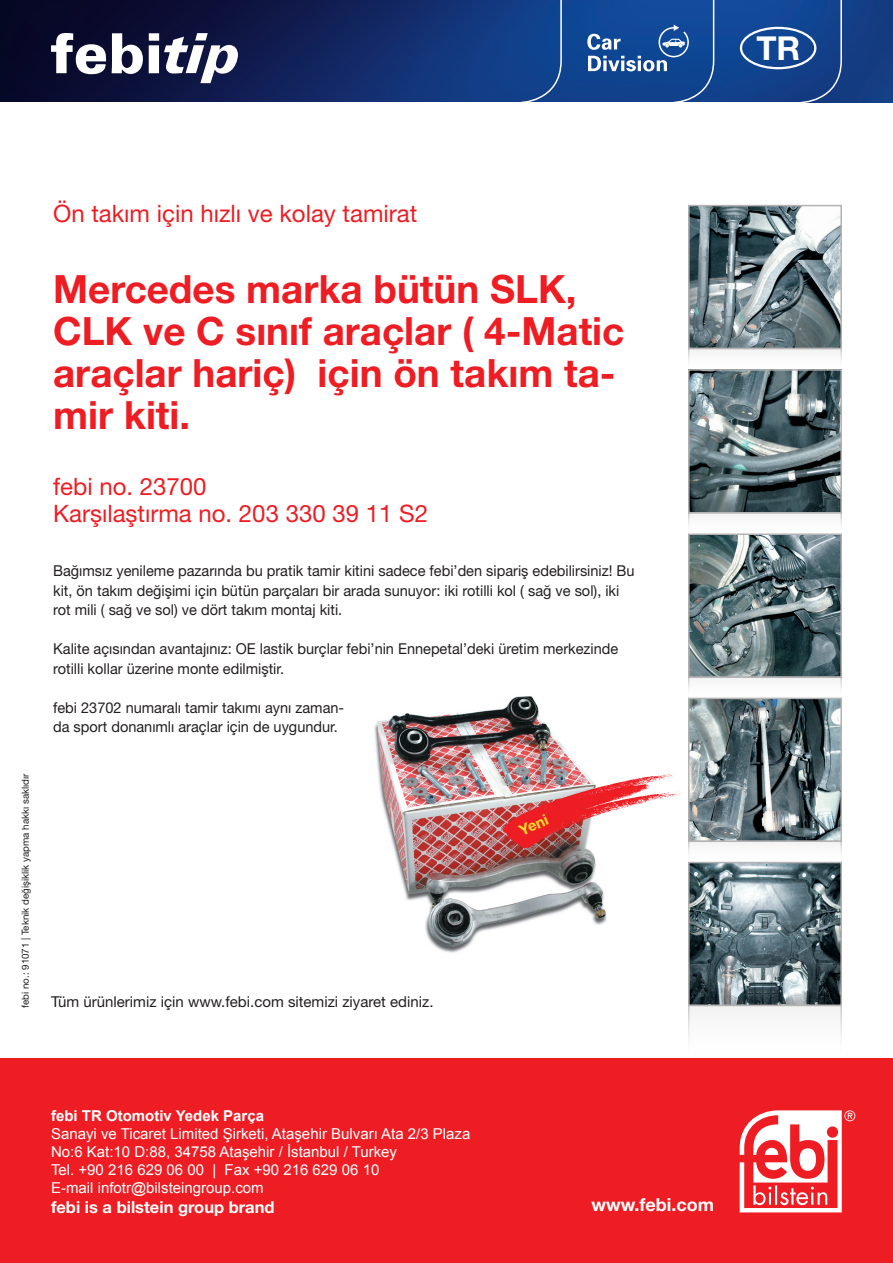
<style>
.page{position:relative;width:893px;height:1263px;background:#fff}
.page>*{position:absolute;margin:0;border:0;box-sizing:border-box;transform-origin:0 0}
.t1{font:700 39px/42px "Helvetica Neue LT Pro";color:#ee1d23}
.t2{font:700 33px "Helvetica Neue LT Pro";color:#fff}
.t3{font:24px/27px "Helvetica Neue LT Pro";color:#ee1d23}
.t4{font:700 18px "Helvetica Neue LT Pro";color:#fff}
.t5{font:700 16.5px "Helvetica Neue LT Std";color:#fff}
.t6{font:15px/19.5px "Helvetica Neue LT Pro";color:#231f20}
.t7{font:15px/18px "Arial";color:#fff}
.t8{font:700 15px "Arial";color:#fff}
.t9{font:700 15px "Helvetica Neue LT Pro";color:#ffdd2b}
.t10{font:9.75px "Helvetica Neue LT Pro";color:#231f20}
</style>
<div class="page">
<img style="left:374px;top:696px;width:233px;height:257px">
<img style="left:691px;top:865px;width:148px;height:138px">
<div style="left:688px;top:862px;width:154px;height:144px;border:2px solid #b4b2b2"></div>
<div style="left:688px;top:1005px;width:154px;height:56px;background:#fafafa;border:2px solid #b4b2b2"></div>
<div style="left:843px;top:0;width:50px;height:102px;background:#133c82"></div>
<svg style="left:563px;top:0;width:280px;height:103px;background:#194a94"></svg>
<svg style="left:0;top:0;width:563px;height:102px;background:#10245b"></svg>
<svg style="left:587px;top:25px;width:102px;height:46px;background:#416dab"></svg>
<img style="left:691px;top:208px;width:148px;height:138px">
<div style="left:688px;top:205px;width:154px;height:144px;border:2px solid #b4b2b2"></div>
<div style="left:688px;top:348px;width:154px;height:21px;background:#fafafa;border:2px solid #b4b2b2"></div>
<img style="left:691px;top:372px;width:148px;height:138px">
<div style="left:688px;top:369px;width:154px;height:144px;border:2px solid #b4b2b2"></div>
<div style="left:688px;top:512px;width:154px;height:21px;background:#fafafa;border:2px solid #b4b2b2"></div>
<img style="left:691px;top:701px;width:148px;height:138px">
<div style="left:688px;top:698px;width:154px;height:144px;border:2px solid #b4b2b2"></div>
<div style="left:688px;top:840px;width:154px;height:22px;background:#fafafa;border:2px solid #b4b2b2"></div>
<img style="left:691px;top:536px;width:148px;height:139px">
<div style="left:688px;top:533px;width:154px;height:145px;border:2px solid #b4b2b2"></div>
<div style="left:688px;top:676px;width:154px;height:22px;background:#fafafa;border:2px solid #b4b2b2"></div>
<div style="left:740px;top:27px;width:76px;height:42px;border:2px solid #fff;border-radius:50%"></div>
<img style="left:495px;top:771px;width:187px;height:82px">
<div style="left:0;top:1059px;width:893px;height:204px;background:#ee1d23"></div>
<svg style="left:740px;top:1110px;width:115px;height:102px"></svg>
<svg style="left:51px;top:33px;width:187px;height:50px"></svg>
<h2 class="t2" style="left:756px;top:27px;width:45px">TR</h2>
<p class="t10" style="left:20px;top:1008px;width:236px;rotate:-90deg">febi no.: 91071 | Teknik değişiklik yapma hakkı saklıdır</p>
<h3 class="t3" style="left:53px;top:199px;width:366px">Ön takım için hızlı ve kolay tamirat</h3>
<h1 class="t1" style="left:53px;top:267px;width:573px">Mercedes marka bütün SLK,<br>CLK ve C sınıf araçlar ( 4-Matic araçlar hariç) için ön takım ta&shy;mir kiti.</h1>
<h3 class="t3" style="left:53px;top:472px;width:376px">febi no. 23700<br>Karşılaştırma no. 203 330 39 11 S2</h3>
<p class="t6" style="left:53px;top:560px;width:583px">Bağımsız yenileme pazarında bu pratik tamir kitini sadece febi’den sipariş edebilirsiniz! Bu kit, ön takım değişimi için bütün parçaları bir arada sunuyor: iki rotilli kol ( sağ ve sol), iki rot mili ( sağ ve sol) ve dört takım montaj kiti.</p>
<p class="t6" style="left:53px;top:638px;width:567px">Kalite açısından avantajınız: OE lastik burçlar febi’nin Ennepetal’deki üretim merkezinde rotilli kollar üzerine monte edilmiştir.</p>
<p class="t6" style="left:53px;top:697px;width:293px">febi 23702 numaralı tamir takımı aynı zaman&shy;da sport donanımlı araçlar için de uygundur.</p>
<p class="t6" style="left:51px;top:991px;width:384px">Tüm ürünlerimiz için www.febi.com sitemizi ziyaret ediniz.</p>
<p class="t9" style="left:516px;top:822px;width:32px;rotate:-24deg">Yeni</p>
<p class="t8" style="left:51px;top:1105px;width:215px">febi TR Otomotiv Yedek Parça</p>
<p class="t7" style="left:51px;top:1125px;width:421px">Sanayi ve Ticaret Limited Şirketi, Ataşehir Bulvarı Ata 2/3 Plaza No:6 Kat:10 D:88, 34758 Ataşehir / İstanbul / Turkey<br>Tel. +90 216 629 06 00 | Fax +90 216 629 06 10<br>E-mail infotr@bilsteingroup.com</p>
<p class="t5" style="left:51px;top:1196px;width:225px">febi is a bilstein group brand</p>
<p class="t4" style="left:592px;top:1193px;width:124px">www.febi.com</p>
</div>
